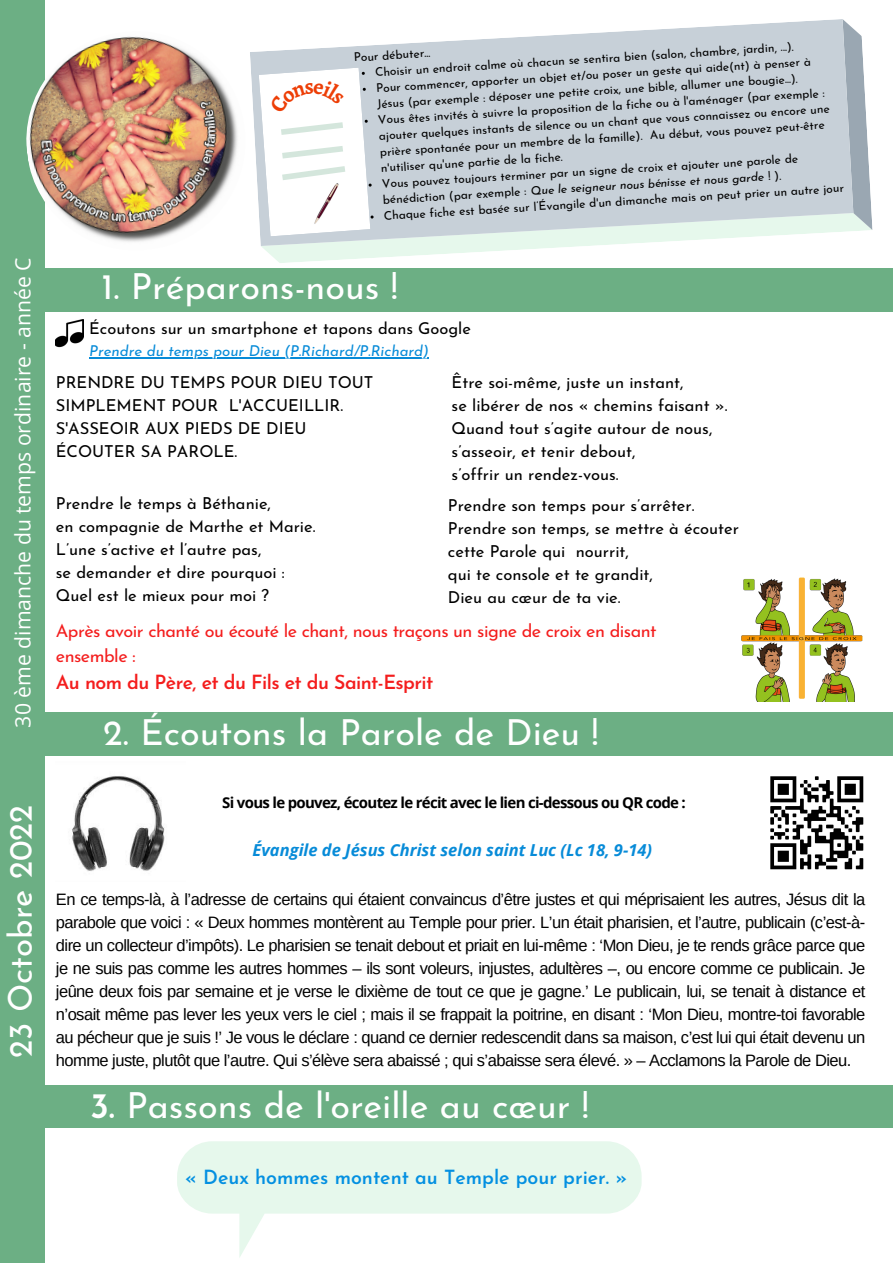
<style>
.page{position:relative;width:893px;height:1264px;background:#fff}
.page>*{position:absolute;margin:0;border:0;box-sizing:border-box;transform-origin:0 0}
.t1{font:36px "Josefin Sans";color:#fff}
.t2{font:35.85px "Josefin Sans";color:#fff}
.t3{font:33px "Josefin Sans";color:#fff}
.t4{font:21.15px "Open Sans";color:#fff}
.t5{font:600 19.5px "Josefin Sans";color:#0490e1}
.t6{font:600 19.5px "Josefin Sans";letter-spacing:-.03em;color:#f41d1d}
.t7{font:18px/25px "Josefin Sans";letter-spacing:-.03em;color:#f41d1d}
.t8{font:16.5px/23px "Arimo";letter-spacing:-.03em;color:#000;text-align:justify}
.t9{font:16.5px/23px "Josefin Sans";color:#000}
.t10{font:italic 700 16.5px "Open Sans";color:#078bd8}
.t11{font:16.35px "Josefin Sans";color:#000}
.t12{font:700 15px "Open Sans";letter-spacing:-.045em;color:#000}
.t13{font:italic 15px "Josefin Sans";color:#078bd8}
.t14{font:12px/16px "Josefin Sans";color:#000}
.s1{font-style:italic}
.s2{font-weight:600}
</style>
<div class="page">
<div style="left:0;top:0;width:45px;height:1262px;background:#6caf84"></div>
<div style="left:38px;top:268px;width:854px;height:43px;background:#6caf84"></div>
<div style="left:43px;top:711px;width:849px;height:44px;background:#6caf84"></div>
<img style="left:26px;top:36px;width:212px;height:206px">
<img style="left:72px;top:776px;width:93px;height:95px">
<img style="left:56px;top:319px;width:28px;height:28px">
<img style="left:741px;top:577px;width:122px;height:124px">
<div style="left:23px;top:1085px;width:869px;height:43px;background:#6caf84"></div>
<svg style="left:177px;top:1141px;width:464px;height:117px;fill:#e6f8ec"></svg>
<img style="left:770px;top:776px;width:94px;height:94px">
<hr style="left:89px;top:357px;width:340px;height:1px;background:#078bd8">
<svg style="left:259px;top:19px;width:613px;height:244px"></svg>
<p class="t4" style="left:8px;top:727px;width:471px;rotate:-90deg">30 ème dimanche du temps ordinaire - année C</p>
<p class="t14" style="left:374px;top:63px;width:453px;rotate:-3deg">Choisir un endroit calme où chacun se sentira bien (salon, chambre, jardin, ...).<br>Pour commencer, apporter un objet et/ou poser un geste qui aide(nt) à penser à Jésus (par exemple : déposer une petite croix, une bible, allumer une bougie...).<br>Vous êtes invités à suivre la proposition de la fiche ou à l'aménager (par exemple : ajouter quelques instants de silence ou un chant que vous connaissez ou encore une prière spontanée pour un membre de la famille). Au début, vous pouvez peut-être</p>
<p class="t14" style="left:353px;top:50px;width:78px;rotate:-3deg">Pour débuter...</p>
<p class="t14" style="left:380px;top:160px;width:463px;line-height:15.6px;rotate:-3deg">n'utiliser qu'une partie de la fiche.<br>Vous pouvez toujours terminer par un signe de croix et ajouter une parole de bénédiction (par exemple : <span class="s1">Que le seigneur nous bénisse et nous garde</span> ! ).<br>Chaque fiche est basée sur l’Évangile d'un dimanche mais on peut prier un autre jour</p>
<h1 class="t1" style="left:101px;top:272px;width:298px">1. Préparons-nous !</h1>
<p class="t11" style="left:89px;top:322px;width:383px">Écoutons sur un smartphone et tapons dans Google</p>
<p class="t13" style="left:89px;top:344px;width:341px">Prendre du temps pour Dieu (P.Richard/P.Richard)</p>
<p class="t9" style="left:56px;top:372px;width:319px">PRENDRE DU TEMPS POUR DIEU TOUT<br>SIMPLEMENT POUR L'ACCUEILLIR.<br>S'ASSEOIR AUX PIEDS DE DIEU<br>ÉCOUTER SA PAROLE.</p>
<p class="t9" style="left:56px;top:493px;width:261px">Prendre le temps à Béthanie,<br>en compagnie de Marthe et Marie.<br>L’une s’active et l’autre pas,<br>se demander et dire pourquoi :<br>Quel est le mieux pour moi ?</p>
<p class="t9" style="left:451px;top:372px;width:277px">Être soi-même, juste un instant,<br>se libérer de nos « chemins faisant ».<br>Quand tout s’agite autour de nous, s’asseoir, et tenir debout,<br>s’offrir un rendez-vous.</p>
<p class="t9" style="left:448px;top:495px;width:292px">Prendre son temps pour s’arrêter.<br>Prendre son temps, se mettre à écouter cette Parole qui nourrit,<br>qui te console et te grandit,<br>Dieu au cœur de ta vie.</p>
<p class="t7" style="left:56px;top:620px;width:602px">Après avoir chanté ou écouté le chant, nous traçons un signe de croix en disant ensemble :</p>
<p class="t6" style="left:56px;top:674px;width:379px">Au nom du Père, et du Fils et du Saint-Esprit</p>
<h2 class="t2" style="left:103px;top:717px;width:497px">2. Écoutons la Parole de Dieu !</h2>
<h3 class="t3" style="left:7px;top:1057px;width:254px;rotate:-90deg">23 Octobre 2022</h3>
<p class="t12" style="left:222px;top:792px;width:465px">Si vous le pouvez, écoutez le récit avec le lien ci-dessous ou QR code :</p>
<p class="t10" style="left:252px;top:838px;width:401px">Évangile de Jésus Christ selon saint Luc (Lc 18, 9-14)</p>
<p class="t8" style="left:56px;top:888px;width:811px">En ce temps-là, à l’adresse de certains qui étaient convaincus d’être justes et qui méprisaient les autres, Jésus dit la parabole que voici : « Deux hommes montèrent au Temple pour prier. L’un était pharisien, et l’autre, publicain (c’est-à&shy;dire un collecteur d’impôts). Le pharisien se tenait debout et priait en lui-même : ‘Mon Dieu, je te rends grâce parce que je ne suis pas comme les autres hommes – ils sont voleurs, injustes, adultères –, ou encore comme ce publicain. Je jeûne deux fois par semaine et je verse le dixième de tout ce que je gagne.’ Le publicain, lui, se tenait à distance et n’osait même pas lever les yeux vers le ciel ; mais il se frappait la poitrine, en disant : ‘Mon Dieu, montre-toi favorable au pécheur que je suis !’ Je vous le déclare : quand ce dernier redescendit dans sa maison, c’est lui qui était devenu un</p>
<p class="t8" style="left:56px;top:1048px;width:797px">homme juste, plutôt que l’autre. Qui s’élève sera abaissé ; qui s’abaisse sera élevé. » – Acclamons la Parole de Dieu.</p>
<h1 class="t1" style="left:90px;top:1091px;width:500px"><span class="s2">3.</span> Passons de l'oreille au cœur !</h1>
<p class="t5" style="left:185px;top:1168px;width:443px">« Deux hommes montent au Temple pour prier. »</p>
</div>
